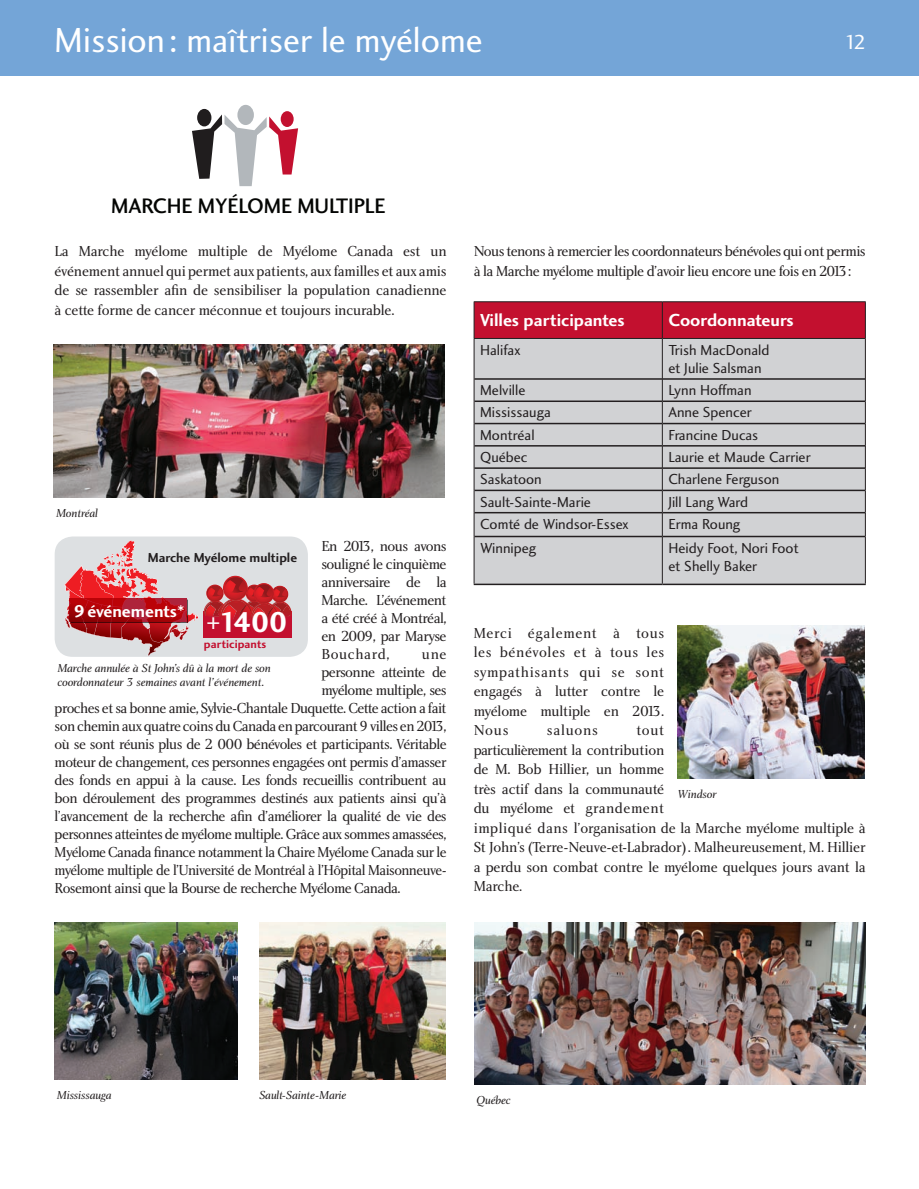
<style>
.page{position:relative;width:919px;height:1189px;background:#fff}
.page>*{position:absolute;margin:0;border:0;box-sizing:border-box;transform-origin:0 0}
.t1{font:36px "Charlotte Sans Book Plain";color:#fff}
.t2{font:29.7px "Charlotte Sans Bold Plain";color:#fff}
.t3{font:21.75px "Charlotte Sans Medium Plain";letter-spacing:-.005em;color:#040503}
.t4{font:21px "Charlotte Sans Book Plain";color:#fff}
.t5{font:18px "Charlotte Sans Bold Plain";color:#fff}
.t6{font:17.85px "Charlotte Sans Bold Plain";color:#fff}
.t7{font:15px/19.5px "Charlotte Book Plain";letter-spacing:-.04em;color:#231f20;text-align:justify}
.t8{font:15px "Charlotte Book Plain";letter-spacing:-.04em;color:#231f20;scale:.96 1}
.t9{font:15px/19.5px "Charlotte Book Plain";letter-spacing:-.015em;color:#231f20}
.t10{font:15px/18px "Charlotte Sans Book Plain";color:#231f20}
.t11{font:15px "Charlotte Book Plain";letter-spacing:-.04em;color:#231f20;scale:.94 1}
.t12{font:15px "Charlotte Book Plain";letter-spacing:-.04em;color:#231f20;scale:.95 1}
.t13{font:15px "Charlotte Book Plain";letter-spacing:.05em;color:#231f20}
.t14{font:13.5px "Charlotte Sans Bold Plain";color:#231f20}
.t15{font:12px/14.4px "Charlotte Book Italic Plain";letter-spacing:-.01em;color:#231f20}
.t16{font:12px "Charlotte Sans Bold Plain";letter-spacing:.005em;color:#c3102f}
.s1{font-size:19.5px}
</style>
<div class="page">
<div style="left:0;top:0;width:919px;height:76px;background:#74a5d7"></div>
<div style="left:475px;top:302px;width:390px;height:36px;background:#c3102f"></div>
<div style="left:475px;top:339px;width:390px;height:244px;background:#d1d2d4"></div>
<hr style="left:474px;top:378px;width:188px;height:2px;background:#231f20">
<hr style="left:663px;top:378px;width:202px;height:2px;background:#231f20">
<hr style="left:474px;top:400px;width:188px;height:2px;background:#231f20">
<hr style="left:663px;top:400px;width:202px;height:2px;background:#231f20">
<hr style="left:474px;top:423px;width:188px;height:1px;background:#231f20">
<hr style="left:663px;top:423px;width:202px;height:1px;background:#231f20">
<hr style="left:474px;top:445px;width:188px;height:1px;background:#231f20">
<hr style="left:663px;top:445px;width:202px;height:1px;background:#231f20">
<hr style="left:474px;top:467px;width:188px;height:2px;background:#231f20">
<hr style="left:663px;top:467px;width:202px;height:2px;background:#231f20">
<hr style="left:474px;top:489px;width:188px;height:2px;background:#231f20">
<hr style="left:663px;top:489px;width:202px;height:2px;background:#231f20">
<hr style="left:474px;top:512px;width:188px;height:1px;background:#231f20">
<hr style="left:663px;top:512px;width:202px;height:1px;background:#231f20">
<hr style="left:474px;top:535px;width:188px;height:2px;background:#231f20">
<hr style="left:663px;top:535px;width:202px;height:2px;background:#231f20">
<hr style="left:474px;top:583px;width:188px;height:2px;background:#231f20">
<hr style="left:662px;top:583px;width:204px;height:2px;background:#231f20">
<hr style="left:474px;top:339px;width:1px;height:40px;background:#231f20">
<hr style="left:662px;top:339px;width:1px;height:40px;background:#231f20">
<hr style="left:865px;top:339px;width:1px;height:40px;background:#231f20">
<svg style="left:474px;top:379px;width:1px;height:157px"></svg>
<svg style="left:662px;top:379px;width:1px;height:157px"></svg>
<hr style="left:474px;top:536px;width:1px;height:47px;background:#231f20">
<hr style="left:662px;top:536px;width:1px;height:47px;background:#231f20">
<hr style="left:474px;top:301px;width:188px;height:1px;background:#231f20">
<hr style="left:474px;top:302px;width:1px;height:36px;background:#231f20">
<hr style="left:662px;top:301px;width:204px;height:1px;background:#231f20">
<hr style="left:662px;top:302px;width:1px;height:36px;background:#231f20">
<hr style="left:865px;top:302px;width:1px;height:36px;background:#231f20">
<hr style="left:474px;top:338px;width:188px;height:1px;background:#231f20">
<hr style="left:662px;top:338px;width:204px;height:1px;background:#231f20">
<svg style="left:865px;top:379px;width:1px;height:157px"></svg>
<hr style="left:865px;top:536px;width:1px;height:47px;background:#231f20">
<img style="left:55px;top:922px;width:182px;height:157px">
<img style="left:474px;top:922px;width:391px;height:162px">
<img style="left:54px;top:344px;width:391px;height:153px">
<img style="left:259px;top:922px;width:187px;height:157px">
<img style="left:678px;top:625px;width:187px;height:153px">
<div style="left:55px;top:536px;width:253px;height:120px;background:#dde0e2;border-radius:18px"></div>
<svg style="left:64px;top:540px;width:228px;height:116px"></svg>
<svg style="left:192px;top:114px;width:106px;height:72px"></svg>
<div style="left:197px;top:109px;width:14px;height:17px;background:#201d1e;border-radius:50%"></div>
<div style="left:237px;top:105px;width:17px;height:20px;background:#b2b7bb;border-radius:50%"></div>
<div style="left:281px;top:111px;width:13px;height:16px;background:#c3102f;border-radius:50%"></div>
<h1 class="t1" style="left:55px;top:19px;width:430px">Mission: maîtriser le myélome</h1>
<h3 class="t3" style="left:111px;top:193px;width:276px">MARCHE MYÉLOME MULTIPLE</h3>
<h3 class="t4" style="left:844px;top:29px;width:23px">12</h3>
<p class="t7" style="left:55px;top:241px;width:394px">La Marche myélome multiple de Myélome Canada est un événement annuel qui permet aux patients, aux familles et aux amis de se rassembler afin de sensibiliser la population canadienne à cette forme de cancer méconnue et toujours incurable.</p>
<p class="t15" style="left:56px;top:506px;width:43px">Montréal</p>
<p class="t7" style="left:321px;top:536px;width:127px;line-height:18px">En 2013, nous avons souligné le cinquième anniversaire de la Marche. L’événement a été créé à Montréal, en 2009, par Maryse Bouchard,</p>
<p class="t14" style="left:148px;top:549px;width:151px">Marche Myélome multiple</p>
<p class="t6" style="left:74px;top:600px;width:112px">9 événements*</p>
<h2 class="t2" style="left:208px;top:604px;width:81px"><span class="s1">+</span>1400</h2>
<p class="t16" style="left:204px;top:636px;width:64px">participants</p>
<p class="t7" style="left:422px;top:643px;width:26px">une</p>
<p class="t7" style="left:321px;top:661px;width:127px">personne atteinte de</p>
<p class="t7" style="left:321px;top:679px;width:127px">myélome multiple, ses</p>
<p class="t8" style="left:55px;top:698px;width:410px">proches et sa bonne amie, Sylvie-Chantale Duquette. Cette action a fait</p>
<p class="t8" style="left:55px;top:716px;width:410px">son chemin aux quatre coins du Canada en parcourant 9 villes en 2013,</p>
<p class="t8" style="left:55px;top:734px;width:410px">où se sont réunis plus de 2 000 bénévoles et participants. Véritable</p>
<p class="t8" style="left:55px;top:752px;width:410px">moteur de changement, ces personnes engagées ont permis d’amasser</p>
<p class="t8" style="left:55px;top:770px;width:410px">des fonds en appui à la cause. Les fonds recueillis contribuent au</p>
<p class="t8" style="left:55px;top:788px;width:410px">bon déroulement des programmes destinés aux patients ainsi qu’à</p>
<p class="t8" style="left:55px;top:806px;width:410px">l’avancement de la recherche afin d’améliorer la qualité de vie des</p>
<p class="t8" style="left:55px;top:824px;width:410px">personnes atteintes de myélome multiple. Grâce aux sommes amassées,</p>
<p class="t12" style="left:55px;top:842px;width:414px">Myélome Canada finance notamment la Chaire Myélome Canada sur le</p>
<p class="t11" style="left:55px;top:860px;width:419px">myélome multiple de l’Université de Montréal à l’Hôpital Maisonneuve-</p>
<p class="t8" style="left:55px;top:878px;width:362px">Rosemont ainsi que la Bourse de recherche Myélome Canada.</p>
<p class="t15" style="left:57px;top:660px;width:215px">Marche annulée à St John’s dû à la mort de son coordonnateur 3 semaines avant l’événement.</p>
<p class="t7" style="left:474px;top:241px;width:394px">Nous tenons à remercier les coordonnateurs bénévoles qui ont permis à la Marche myélome multiple d’avoir lieu encore une fois en 2013:</p>
<p class="t5" style="left:480px;top:309px;width:146px">Villes participantes</p>
<p class="t5" style="left:668px;top:309px;width:127px">Coordonnateurs</p>
<p class="t10" style="left:480px;top:340px;width:42px">Halifax</p>
<p class="t10" style="left:668px;top:340px;width:103px">Trish MacDonald et Julie Salsman</p>
<p class="t10" style="left:480px;top:381px;width:47px">Melville</p>
<p class="t10" style="left:668px;top:381px;width:85px">Lynn Hoffman</p>
<p class="t10" style="left:480px;top:403px;width:72px">Mississauga</p>
<p class="t10" style="left:668px;top:403px;width:85px">Anne Spencer</p>
<p class="t10" style="left:480px;top:425px;width:56px">Montréal</p>
<p class="t10" style="left:668px;top:425px;width:91px">Francine Ducas</p>
<p class="t10" style="left:480px;top:448px;width:49px">Québec</p>
<p class="t10" style="left:668px;top:448px;width:144px">Laurie et Maude Carrier</p>
<p class="t10" style="left:480px;top:470px;width:63px">Saskatoon</p>
<p class="t10" style="left:668px;top:470px;width:113px">Charlene Ferguson</p>
<p class="t10" style="left:480px;top:492px;width:112px">Sault-Sainte-Marie</p>
<p class="t10" style="left:668px;top:492px;width:81px">Jill Lang Ward</p>
<p class="t10" style="left:480px;top:514px;width:150px">Comté de Windsor-Essex</p>
<p class="t10" style="left:668px;top:514px;width:74px">Erma Roung</p>
<p class="t10" style="left:480px;top:538px;width:58px">Winnipeg</p>
<p class="t10" style="left:668px;top:538px;width:132px">Heidy Foot, Nori Foot et Shelly Baker</p>
<p class="t7" style="left:474px;top:622px;width:192px">Merci également à tous les bénévoles et à tous les sympathisants qui se sont engagés à lutter contre le myélome multiple en 2013.<br>Nous</p>
<p class="t13" style="left:547px;top:721px;width:53px">saluons</p>
<p class="t9" style="left:474px;top:720px;width:394px;text-indent:163px">tout<br>particulièrement la contribution<br>de M. Bob Hillier, un homme<br>très actif dans la communauté<br>du myélome et grandement<br>impliqué dans l’organisation de la Marche myélome multiple à St John’s (Terre-Neuve-et-Labrador). Malheureusement, M. Hillier a perdu son combat contre le myélome quelques jours avant la Marche.</p>
<p class="t15" style="left:678px;top:786px;width:40px">Windsor</p>
<p class="t15" style="left:259px;top:1087px;width:89px">Sault-Sainte-Marie</p>
<p class="t15" style="left:57px;top:1087px;width:56px">Mississauga</p>
<p class="t15" style="left:477px;top:1092px;width:36px">Québec</p>
</div>
